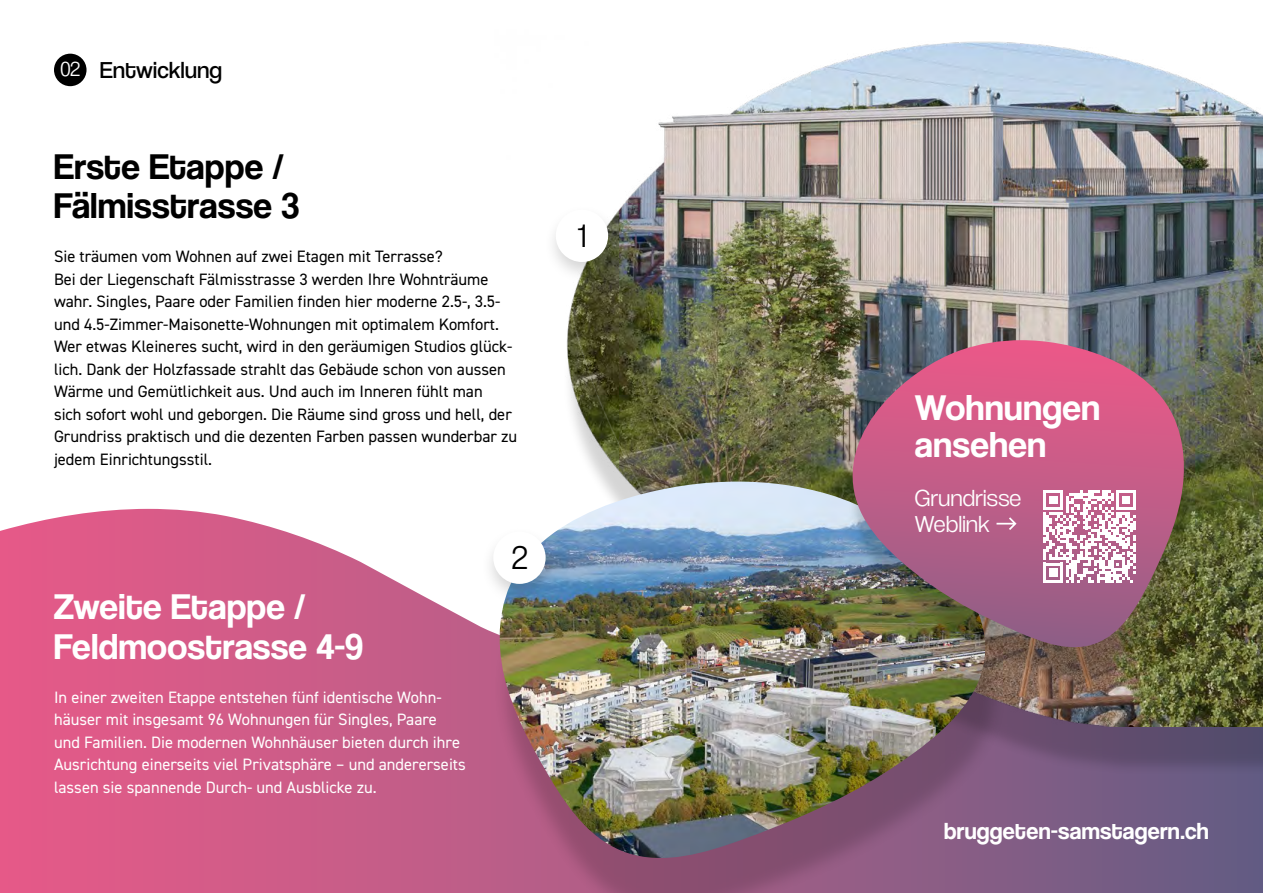
<style>
.page{position:relative;width:1263px;height:893px;background:#fff}
.page>*{position:absolute;margin:0;border:0;box-sizing:border-box;transform-origin:0 0}
.t1{font:37.2px/39.5px "Coolvetica Rg";letter-spacing:.01em;color:#fff}
.t2{font:37.2px/39.5px "Coolvetica Rg";letter-spacing:.01em;color:#000}
.t3{font:33.75px "Coolvetica Lt";color:#000}
.t4{font:24px "Coolvetica Rg";letter-spacing:.01em;color:#fff}
.t5{font:24px/25.5px "Coolvetica Lt";letter-spacing:.01em;color:#fff}
.t6{font:24px "Coolvetica Bk";letter-spacing:.01em;color:#000}
.t7{font:21px "Coolvetica Lt";color:#fff}
.t8{font:16.5px/22.5px "DIN2014";color:#000}
.t9{font:16.5px/22.5px "DIN2014";color:#fff}
</style>
<div class="page">
<svg style="left:0;top:509px;width:1263px;height:384px;background:#c6638c"></svg>
<div style="left:562px;top:69px;width:701px;height:706px;background:#000;opacity:.17"></div>
<img style="left:427px;top:41px;width:836px;height:686px">
<div style="left:493px;top:518px;width:513px;height:375px;background:#000;opacity:.17"></div>
<img style="left:498px;top:482px;width:489px;height:378px">
<div style="left:54px;top:54px;width:33px;height:32px;background:#000;border-radius:50%"></div>
<div style="left:543px;top:204px;width:80px;height:80px;background:#000;opacity:.17"></div>
<div style="left:556px;top:210px;width:52px;height:52px;background:#fff;border-radius:50%"></div>
<div style="left:481px;top:526px;width:80px;height:80px;background:#000;opacity:.17"></div>
<div style="left:493px;top:531px;width:53px;height:53px;background:#fff;border-radius:50%"></div>
<div style="left:848px;top:363px;width:348px;height:324px;background:#000;opacity:.17"></div>
<img style="left:837px;top:340px;width:349px;height:313px">
<svg style="left:996px;top:517px;width:20px;height:13px"></svg>
<svg style="left:1043px;top:490px;width:93px;height:92px"></svg>
<p class="t7" style="left:60px;top:57px;width:21px">02</p>
<h3 class="t6" style="left:100px;top:56px;width:123px">Entwicklung</h3>
<h1 class="t2" style="left:54px;top:146px;width:247px">Erste Etappe /<br>Fälmisstrasse 3</h1>
<p class="t8" style="left:54px;top:245px;width:465px">Sie träumen vom Wohnen auf zwei Etagen mit Terrasse?<br>Bei der Liegenschaft Fälmisstrasse 3 werden Ihre Wohnträume wahr. Singles, Paare oder Familien finden hier moderne 2.5-, 3.5- und 4.5-Zimmer-Maisonette-Wohnungen mit optimalem Komfort.<br>Wer etwas Kleineres sucht, wird in den geräumigen Studios glück&shy;lich. Dank der Holzfassade strahlt das Gebäude schon von aussen Wärme und Gemütlichkeit aus. Und auch im Inneren fühlt man<br>sich sofort wohl und geborgen. Die Räume sind gross und hell, der Grundriss praktisch und die dezenten Farben passen wunderbar zu jedem Einrichtungsstil.</p>
<h1 class="t1" style="left:54px;top:587px;width:311px">Zweite Etappe /<br>Feldmoostrasse 4-9</h1>
<p class="t9" style="left:54px;top:686px;width:413px">In einer zweiten Etappe entstehen fünf identische Wohn&shy;häuser mit insgesamt 96 Wohnungen für Singles, Paare und Familien. Die modernen Wohnhäuser bieten durch ihre Ausrichtung einerseits viel Privatsphäre – und andererseits lassen sie spannende Durch- und Ausblicke zu.</p>
<h2 class="t3" style="left:512px;top:538px;width:17px">2</h2>
<h2 class="t3" style="left:578px;top:216px;width:10px">1</h2>
<h1 class="t1" style="left:915px;top:388px;width:187px;line-height:37.5px">Wohnungen ansehen</h1>
<h3 class="t5" style="left:915px;top:485px;width:108px">Grundrisse<br>Weblink</h3>
<h3 class="t4" style="left:944px;top:817px;width:266px">bruggeten-samstagern.ch</h3>
</div>
